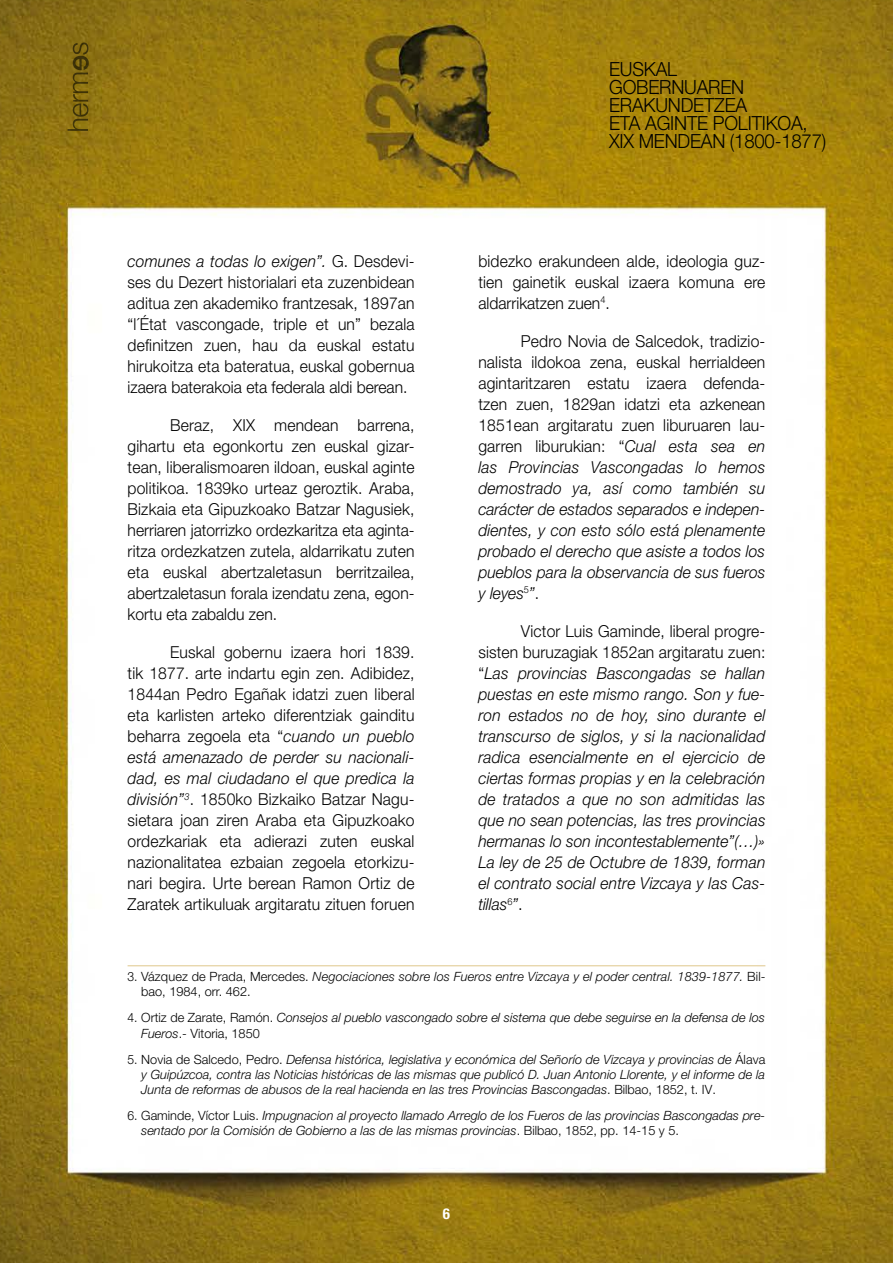
<style>
.page{position:relative;width:893px;height:1263px;background:#fff}
.page>*{position:absolute;margin:0;border:0;box-sizing:border-box;transform-origin:0 0}
.t1{font:300 19.5px/18px "Helvetica Neue LT Std";letter-spacing:-.01em;color:#000;scale:.95 1}
.t2{font:300 16.5px/21px "Helvetica Neue LT Std";color:#000;text-align:justify;scale:.95 1}
.t3{font:italic 300 16.5px/21px "Helvetica Neue LT Std";letter-spacing:.005em;color:#000;text-align:justify;scale:.95 1}
.t4{font:700 condensed 15px "Helvetica Neue LT Std";color:#fff}
.t5{font:italic 300 12.75px/15.3px "Helvetica Neue LT Std";color:#000}
.s1{font-style:italic}
.s2{font-style:normal}
</style>
<div class="page">
<img style="left:0;top:0;width:892px;height:1263px">
<svg style="left:68px;top:43px;width:21px;height:88px"></svg>
<hr style="left:128px;top:965px;width:637px;height:1px;background:#dfc78b">
<p class="t2" style="left:128px;top:250px;width:304px"><span class="s1">comunes a todas lo exigen”.</span> G. Desdevi&shy;ses du Dezert historialari eta zuzenbidean aditua zen akademiko frantzesak, 1897an “l´État vascongade, triple et un” bezala definitzen zuen, hau da euskal estatu hirukoitza eta bateratua, euskal gobernua izaera baterakoia eta federala aldi berean.</p>
<p class="t2" style="left:128px;top:414px;width:304px;text-indent:43px">Beraz, XIX mendean barrena, gihartu eta egonkortu zen euskal gizar&shy;tean, liberalismoaren ildoan, euskal aginte politikoa. 1839ko urteaz geroztik. Araba, Bizkaia eta Gipuzkoako Batzar Nagusiek, herriaren jatorrizko ordezkaritza eta aginta&shy;ritza ordezkatzen zutela, aldarrikatu zuten eta euskal abertzaletasun berritzailea, abertzaletasun forala izendatu zena, egon&shy;kortu eta zabaldu zen.</p>
<p class="t2" style="left:128px;top:641px;width:304px;text-indent:43px">Euskal gobernu izaera hori 1839. tik 1877. arte indartu egin zen. Adibidez, 1844an Pedro Egañak idatzi zuen liberal eta karlisten arteko diferentziak gainditu beharra zegoela eta “<span class="s1">cuando un pueblo está amenazado de perder su nacionali&shy;dad, es mal ciudadano el que predica la división”</span><sup>3</sup>. 1850ko Bizkaiko Batzar Nagu&shy;sietara joan ziren Araba eta Gipuzkoako ordezkariak eta adierazi zuten euskal nazionalitatea ezbaian zegoela etorkizu&shy;nari begira. Urte berean Ramon Ortiz de Zaratek artikuluak argitaratu zituen foruen</p>
<p class="t1" style="left:609px;top:60px;width:230px">EUSKAL<br>GOBERNUAREN<br>ERAKUNDETZEA<br>ETA AGINTE POLITIKOA,<br>XIX MENDEAN (1800-1877)</p>
<p class="t2" style="left:478px;top:250px;width:304px">bidezko erakundeen alde, ideologia guz&shy;tien gainetik euskal izaera komuna ere aldarrikatzen zuen<sup>4</sup>.</p>
<p class="t3" style="left:478px;top:330px;width:304px;text-indent:43px"><span class="s2">Pedro Novia de Salcedok, tradizio&shy;nalista ildokoa zena, euskal herrialdeen agintaritzaren estatu izaera defenda&shy;tzen zuen, 1829an idatzi eta azkenean 1851ean argitaratu zuen liburuaren lau&shy;garren liburukian: “</span>Cual esta sea en las Provincias Vascongadas lo hemos demostrado ya, así como también su carácter de estados separados e indepen&shy;dientes, y con esto sólo está plenamente probado el derecho que asiste a todos los pueblos para la observancia de sus fueros y leyes<sup>5</sup>”<span class="s2">.</span></p>
<p class="t3" style="left:478px;top:620px;width:304px;text-indent:43px"><span class="s2">Victor Luis Gaminde, liberal progre&shy;sisten buruzagiak 1852an argitaratu zuen: “</span>Las provincias Bascongadas se hallan puestas en este mismo rango. Son y fue&shy;ron estados no de hoy, sino durante el transcurso de siglos, y si la nacionalidad radica esencialmente en el ejercicio de ciertas formas propias y en la celebración de tratados a que no son admitidas las que no sean potencias, las tres provincias hermanas lo son incontestablemente”(…)» La ley de 25 de Octubre de 1839, forman el contrato social entre Vizcaya y las Cas&shy;tillas<sup>6</sup>”<span class="s2">.</span></p>
<p class="t5" style="left:141px;top:969px;width:626px;text-indent:-14px"><span class="s2">3. Vázquez de Prada, Mercedes.</span> Negociaciones sobre los Fueros entre Vizcaya y el poder central. 1839-1877. <span class="s2">Bil&shy;bao, 1984, orr. 462.</span></p>
<p class="t5" style="left:141px;top:1010px;width:625px;text-indent:-14px"><span class="s2">4. Ortiz de Zarate, Ramón.</span> Consejos al pueblo vascongado sobre el sistema que debe seguirse en la defensa de los<br>Fueros<span class="s2">.- Vitoria, 1850</span></p>
<p class="t5" style="left:141px;top:1051px;width:626px;text-align:justify;text-indent:-14px"><span class="s2">5. Novia de Salcedo, Pedro.</span> Defensa histórica, legislativa y económica del Señorío de Vizcaya y provincias de <span class="s2">Álava </span>y Guipúzcoa, contra las Noticias históricas de las mismas que publicó D. Juan Antonio Llorente, y el informe de la Junta de reformas de abusos de la real hacienda en las tres Provincias Bascongadas<span class="s2">. Bilbao, 1852, t. IV.</span></p>
<p class="t5" style="left:141px;top:1108px;width:626px;text-indent:-14px"><span class="s2">6. Gaminde, Víctor Luis.</span> Impugnacion al proyecto llamado Arreglo de los Fueros de las provincias Bascongadas pre&shy;sentado por la Comisión de Gobierno a las de las mismas provincias<span class="s2">. Bilbao, 1852, pp. 14-15 y 5.</span></p>
<p class="t4" style="left:443px;top:1205px;width:9px">6</p>
</div>
